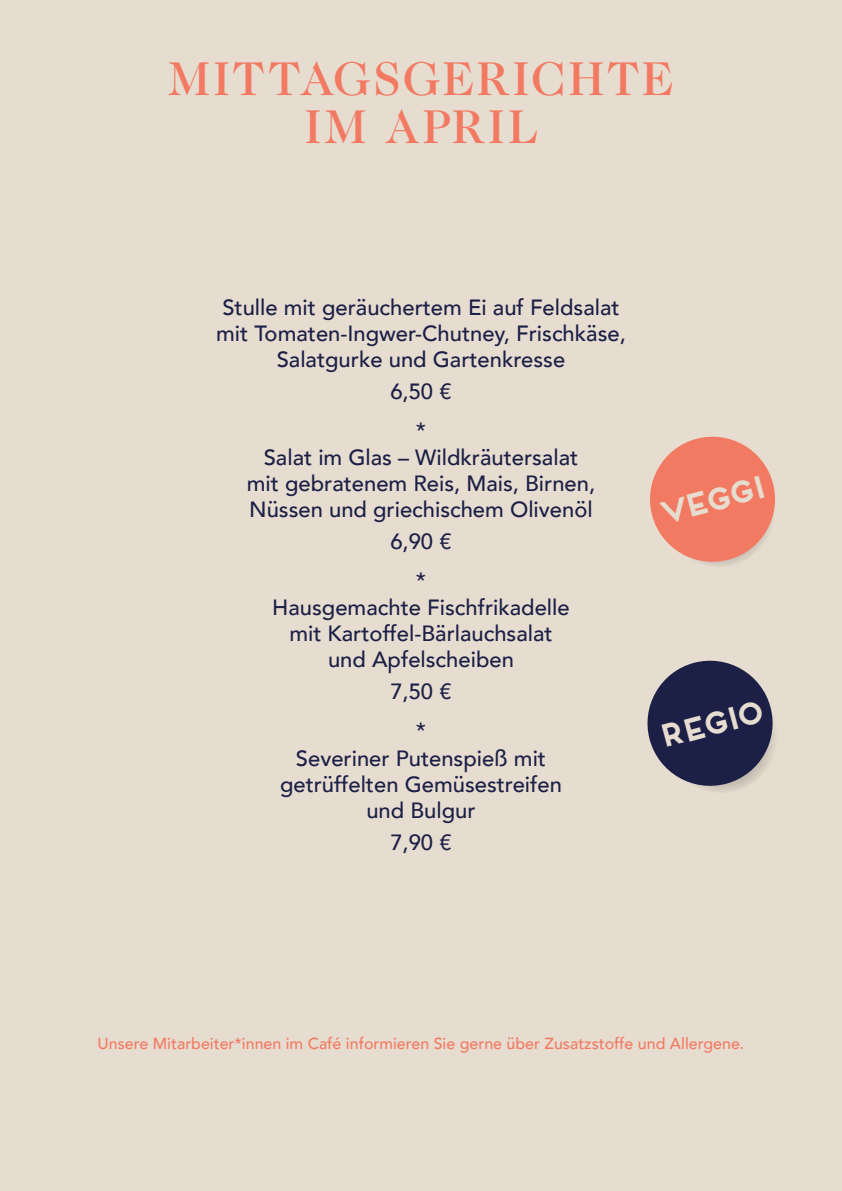
<style>
.page{position:relative;width:842px;height:1191px;background:#e6ddd0}
.page>*{position:absolute;margin:0;border:0;box-sizing:border-box;transform-origin:0 0}
.t1{font:500 48px "Caslon 224 Std";letter-spacing:.04em;color:#f37a62}
.t2{font:700 30px "Frontage";color:#e6ddd0}
.Speissen{font:500 22px/39px "Avenir";color:#1c1f46;text-align:center}
.Speissen-2{font:500 16px "Avenir";color:#f37a62}
</style>
<div class="page">
<svg style="left:650px;top:436px;width:125px;height:130px"></svg>
<svg style="left:647px;top:660px;width:127px;height:132px"></svg>
<p class="t1" style="left:168px;top:51px;width:506px">MITTAGSGERICHTE</p>
<p class="t1" style="left:304px;top:99px;width:235px">IM APRIL</p>
<p class="Speissen" style="left:222px;top:287px;width:399px">Stulle mit geräuchertem Ei auf Feldsalat</p>
<p class="Speissen" style="left:216px;top:313px;width:411px">mit Tomaten-Ingwer-Chutney, Frischkäse,</p>
<p class="Speissen" style="left:277px;top:339px;width:290px">Salatgurke und Gartenkresse</p>
<p class="Speissen" style="left:390px;top:371px;width:63px">6,50 € *</p>
<p class="Speissen" style="left:264px;top:437px;width:316px">Salat im Glas – Wildkräutersalat</p>
<p class="Speissen" style="left:247px;top:463px;width:350px">mit gebratenem Reis, Mais, Birnen,</p>
<p class="Speissen" style="left:249px;top:489px;width:345px">Nüssen und griechischem Olivenöl</p>
<p class="Speissen" style="left:390px;top:521px;width:63px">6,90 €</p>
<p class="Speissen" style="left:416px;top:560px;width:12px">*</p>
<p class="Speissen" style="left:272px;top:593px;width:299px;line-height:26px">Hausgemachte Fischfrikadelle mit Kartoffel-Bärlauchsalat</p>
<p class="Speissen" style="left:328px;top:639px;width:187px">und Apfelscheiben</p>
<p class="Speissen" style="left:390px;top:671px;width:63px">7,50 € *</p>
<p class="Speissen" style="left:296px;top:737px;width:252px">Severiner Putenspieß mit</p>
<p class="Speissen" style="left:280px;top:763px;width:283px">getrüffelten Gemüsestreifen</p>
<p class="Speissen" style="left:366px;top:789px;width:111px">und Bulgur</p>
<p class="Speissen" style="left:390px;top:821px;width:63px">7,90 €</p>
<p class="t2" style="left:654px;top:496px;width:113px;rotate:-15deg">VEGGI</p>
<p class="t2" style="left:652px;top:720px;width:112px;rotate:-15deg">Regio</p>
<p class="Speissen-2" style="left:98px;top:1029px;width:648px">Unsere Mitarbeiter*innen im Café informieren Sie gerne über Zusatzstoffe und Allergene.</p>
</div>
